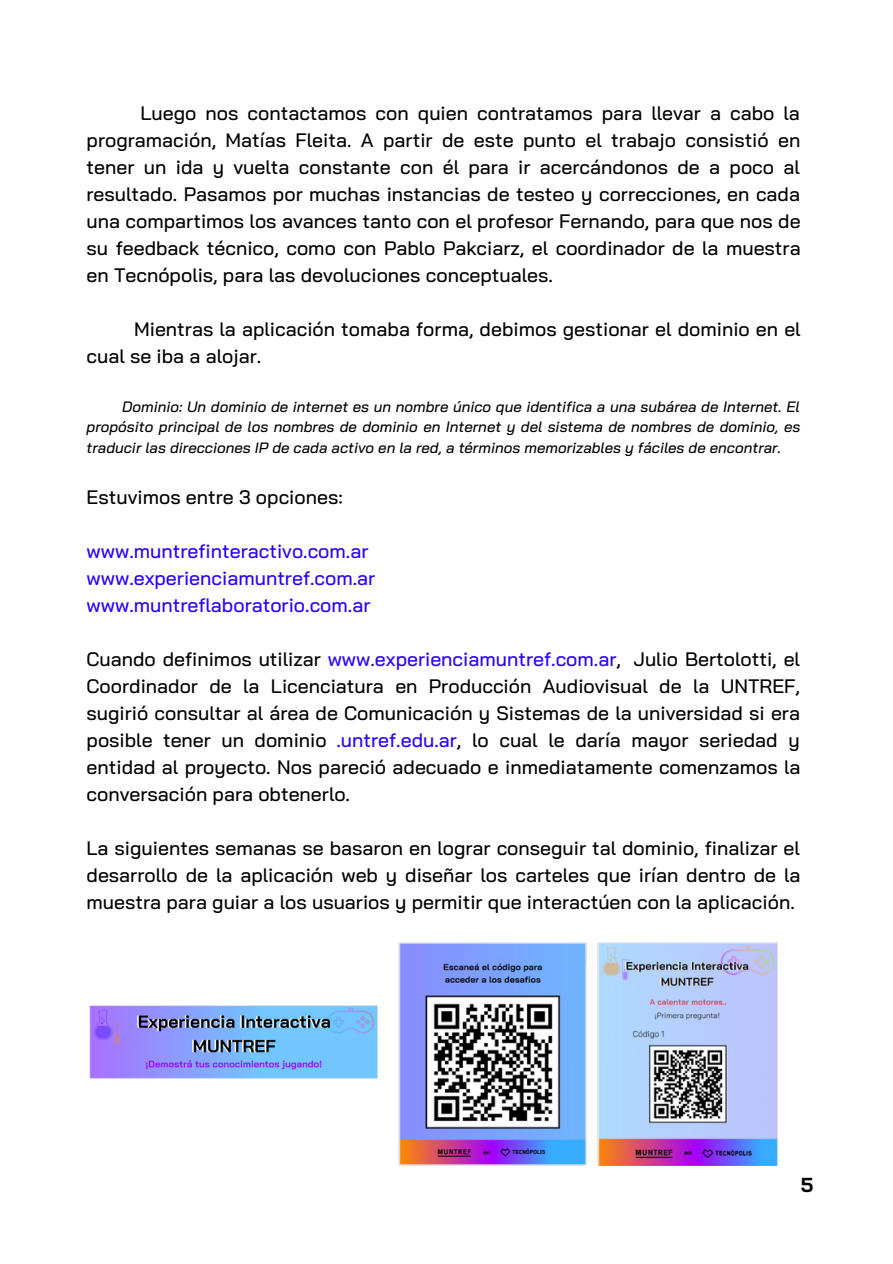
<style>
.page{position:relative;width:893px;height:1264px;background:#fff}
.page>*{position:absolute;margin:0;border:0;box-sizing:border-box;transform-origin:0 0}
.t1{font:700 20.25px "Bai Jamjuree";color:#000}
.t2{font:500 19.5px/27px "Bai Jamjuree";color:#000;text-align:justify}
.t3{font:500 19.5px/27px "Bai Jamjuree";color:#2b00ff}
.t4{font:italic 500 15px/20.2px "Bai Jamjuree";color:#000;text-align:justify}
.s1{color:#2b00ff}
</style>
<div class="page">
<img style="left:89px;top:1005px;width:288px;height:73px">
<img style="left:398px;top:942px;width:188px;height:223px">
<img style="left:597px;top:942px;width:180px;height:223px">
<p class="t2" style="left:87px;top:99px;width:715px;text-indent:54px">Luego nos contactamos con quien contratamos para llevar a cabo la programación, Matías Fleita. A partir de este punto el trabajo consistió en tener un ida y vuelta constante con él para ir acercándonos de a poco al resultado. Pasamos por muchas instancias de testeo y correcciones, en cada una compartimos los avances tanto con el profesor Fernando, para que nos de su feedback técnico, como con Pablo Pakciarz, el coordinador de la muestra en Tecnópolis, para las devoluciones conceptuales.</p>
<p class="t2" style="left:87px;top:315px;width:715px;text-indent:48px">Mientras la aplicación tomaba forma, debimos gestionar el dominio en el cual se iba a alojar.</p>
<p class="t4" style="left:87px;top:396px;width:715px;text-indent:36px">Dominio: Un dominio de internet es un nombre único que identifica a una subárea de Internet. El propósito principal de los nombres de dominio en Internet y del sistema de nombres de dominio, es traducir las direcciones IP de cada activo en la red, a términos memorizables y fáciles de encontrar.</p>
<p class="t2" style="left:87px;top:483px;width:258px">Estuvimos entre 3 opciones:</p>
<p class="t3" style="left:87px;top:537px;width:290px">www.muntrefinteractivo.com.ar www.experienciamuntref.com.ar www.muntreflaboratorio.com.ar</p>
<p class="t2" style="left:87px;top:645px;width:715px">Cuando definimos utilizar <span class="s1">www.experienciamuntref.com.ar</span>, Julio Bertolotti, el Coordinador de la Licenciatura en Producción Audiovisual de la UNTREF, sugirió consultar al área de Comunicación y Sistemas de la universidad si era posible tener un dominio <span class="s1">.untref.edu.ar</span>, lo cual le daría mayor seriedad y entidad al proyecto. Nos pareció adecuado e inmediatamente comenzamos la conversación para obtenerlo.</p>
<p class="t2" style="left:87px;top:834px;width:715px">La siguientes semanas se basaron en lograr conseguir tal dominio, finalizar el desarrollo de la aplicación web y diseñar los carteles que irían dentro de la muestra para guiar a los usuarios y permitir que interactúen con la aplicación.</p>
<p class="t1" style="left:800px;top:1172px;width:14px">5</p>
</div>
